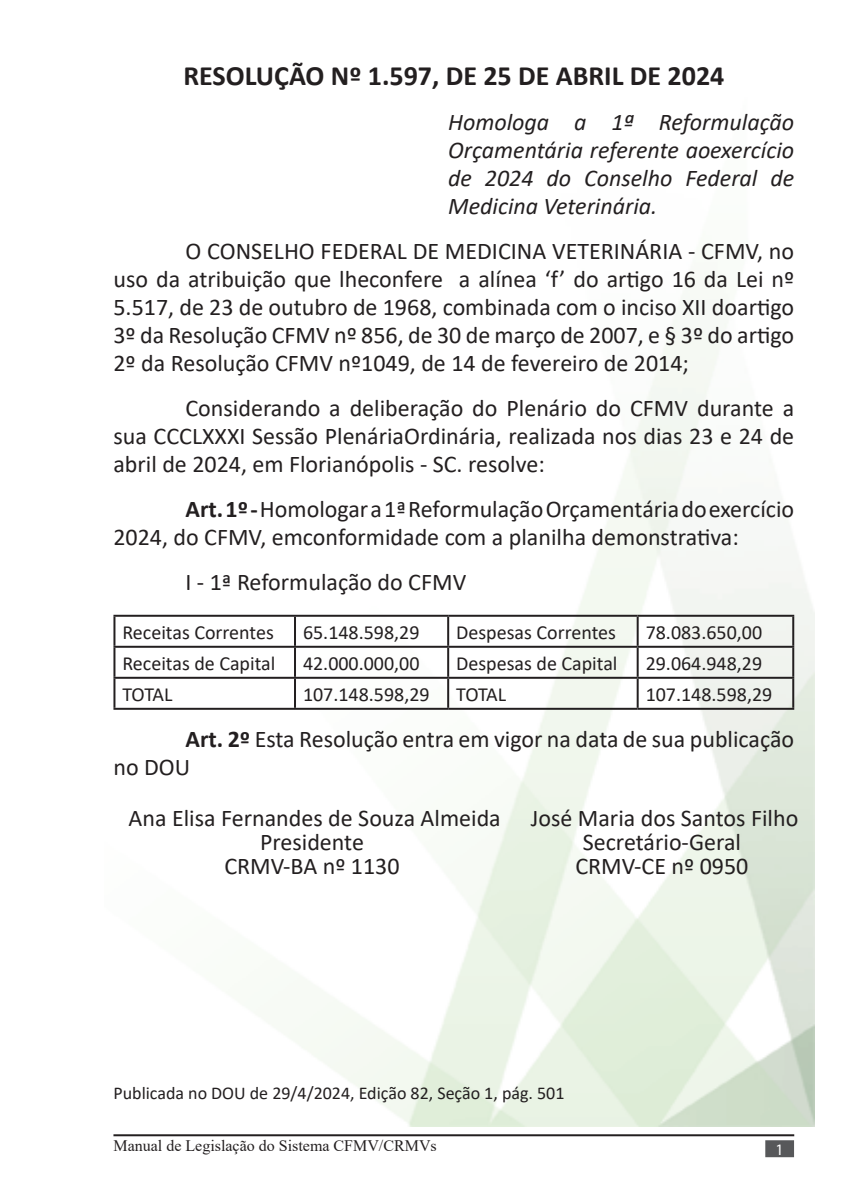
<style>
.page{position:relative;width:851px;height:1191px;background:#fff}
.page>*{position:absolute;margin:0;border:0;box-sizing:border-box;transform-origin:0 0}
.t1{font:700 28px "Calibri";color:#231f20}
.t2{font:24px/28px "Calibri";color:#231f20;text-align:justify}
.t3{font:italic 24px/28px "Calibri";color:#231f20;text-align:justify}
.t4{font:20px "Calibri";color:#231f20}
.t5{font:18px "Calibri";color:#231f20}
.t6{font:16px "Times New Roman";color:#231f20}
.Apresentação{font:16px "Myriad Pro";color:#fff}
.s1{font-weight:700}
</style>
<div class="page">
<hr style="left:113px;top:1134px;width:681px;height:2px;background:#231f20">
<div style="left:765px;top:1140px;width:28px;height:17px;background:#57585a;border:2px solid #57585a"></div>
<img style="left:113px;top:319px;width:701px;height:807px">
<hr style="left:113px;top:615px;width:182px;height:2px;background:#231f20">
<hr style="left:113px;top:617px;width:2px;height:29px;background:#231f20">
<hr style="left:295px;top:615px;width:153px;height:2px;background:#231f20">
<hr style="left:294px;top:617px;width:2px;height:29px;background:#231f20">
<hr style="left:448px;top:615px;width:189px;height:2px;background:#231f20">
<hr style="left:447px;top:617px;width:2px;height:29px;background:#231f20">
<hr style="left:637px;top:615px;width:157px;height:2px;background:#231f20">
<hr style="left:636px;top:617px;width:2px;height:29px;background:#231f20">
<hr style="left:792px;top:617px;width:2px;height:29px;background:#231f20">
<hr style="left:113px;top:646px;width:182px;height:2px;background:#231f20">
<hr style="left:113px;top:648px;width:2px;height:29px;background:#231f20">
<hr style="left:295px;top:646px;width:153px;height:2px;background:#231f20">
<hr style="left:294px;top:648px;width:2px;height:29px;background:#231f20">
<hr style="left:448px;top:646px;width:189px;height:2px;background:#231f20">
<hr style="left:447px;top:648px;width:2px;height:29px;background:#231f20">
<hr style="left:637px;top:646px;width:157px;height:2px;background:#231f20">
<hr style="left:636px;top:648px;width:2px;height:29px;background:#231f20">
<hr style="left:792px;top:648px;width:2px;height:29px;background:#231f20">
<hr style="left:113px;top:677px;width:182px;height:2px;background:#231f20">
<hr style="left:113px;top:679px;width:2px;height:29px;background:#231f20">
<hr style="left:295px;top:677px;width:153px;height:2px;background:#231f20">
<hr style="left:294px;top:679px;width:2px;height:29px;background:#231f20">
<hr style="left:448px;top:677px;width:189px;height:2px;background:#231f20">
<hr style="left:447px;top:679px;width:2px;height:29px;background:#231f20">
<hr style="left:637px;top:677px;width:157px;height:2px;background:#231f20">
<hr style="left:636px;top:679px;width:2px;height:29px;background:#231f20">
<hr style="left:792px;top:679px;width:2px;height:29px;background:#231f20">
<hr style="left:113px;top:708px;width:182px;height:2px;background:#231f20">
<hr style="left:295px;top:708px;width:153px;height:2px;background:#231f20">
<hr style="left:448px;top:708px;width:189px;height:2px;background:#231f20">
<hr style="left:637px;top:708px;width:157px;height:2px;background:#231f20">
<p class="t1" style="left:183px;top:55px;width:542px">RESOLUÇÃO Nº 1.597, DE 25 DE ABRIL DE 2024</p>
<p class="t3" style="left:448px;top:107px;width:347px">Homologa a 1ª Reformulação Orçamentária referente aoexercício de 2024 do Conselho Federal de Medicina Veterinária.</p>
<p class="t2" style="left:113px;top:236px;width:682px;text-indent:72px">O CONSELHO FEDERAL DE MEDICINA VETERINÁRIA - CFMV, no uso da atribuição que lheconfere a alínea ‘f’ do artigo 16 da Lei nº 5.517, de 23 de outubro de 1968, combinada com o inciso XII doartigo 3º da Resolução CFMV nº 856, de 30 de março de 2007, e § 3º do artigo 2º da Resolução CFMV nº1049, de 14 de fevereiro de 2014;</p>
<p class="t2" style="left:113px;top:393px;width:682px;text-indent:72px">Considerando a deliberação do Plenário do CFMV durante a sua CCCLXXXI Sessão PlenáriaOrdinária, realizada nos dias 23 e 24 de abril de 2024, em Florianópolis - SC. resolve:</p>
<p class="t2" style="left:113px;top:494px;width:682px;text-indent:72px"><span class="s1">Art. 1º -</span> Homologar a 1ª Reformulação Orçamentária do exercício<br>2024, do CFMV, emconformidade com a planilha demonstrativa:</p>
<p class="t2" style="left:185px;top:567px;width:282px">I - 1ª Reformulação do CFMV</p>
<p class="t4" style="left:122px;top:618px;width:153px">Receitas Correntes</p>
<p class="t4" style="left:303px;top:618px;width:118px">65.148.598,29</p>
<p class="t4" style="left:456px;top:618px;width:161px">Despesas Correntes</p>
<p class="t4" style="left:645px;top:618px;width:118px">78.083.650,00</p>
<p class="t4" style="left:122px;top:649px;width:154px">Receitas de Capital</p>
<p class="t4" style="left:303px;top:649px;width:118px">42.000.000,00</p>
<p class="t4" style="left:456px;top:649px;width:163px">Despesas de Capital</p>
<p class="t4" style="left:645px;top:649px;width:118px">29.064.948,29</p>
<p class="t4" style="left:122px;top:680px;width:52px">TOTAL</p>
<p class="t4" style="left:303px;top:680px;width:128px">107.148.598,29</p>
<p class="t4" style="left:456px;top:680px;width:52px">TOTAL</p>
<p class="t4" style="left:645px;top:680px;width:128px">107.148.598,29</p>
<p class="t2" style="left:113px;top:724px;width:682px;text-indent:72px"><span class="s1">Art. 2º</span> Esta Resolução entra em vigor na data de sua publicação no DOU</p>
<p class="t2" style="left:129px;top:803px;width:373px">Ana Elisa Fernandes de Souza Almeida</p>
<p class="t2" style="left:260px;top:827px;width:105px">Presidente</p>
<p class="t2" style="left:224px;top:851px;width:177px">CRMV-BA nº 1130</p>
<p class="t2" style="left:530px;top:803px;width:269px">José Maria dos Santos Filho</p>
<p class="t2" style="left:582px;top:827px;width:160px">Secretário-Geral</p>
<p class="t2" style="left:575px;top:851px;width:174px">CRMV-CE nº 0950</p>
<p class="t5" style="left:113px;top:1080px;width:452px">Publicada no DOU de 29/4/2024, Edição 82, Seção 1, pág. 501</p>
<p class="t6" style="left:113px;top:1134px;width:325px">Manual de Legislação do Sistema CFMV/CRMVs</p>
<p class="Apresentação" style="left:775px;top:1139px;width:10px">1</p>
</div>
